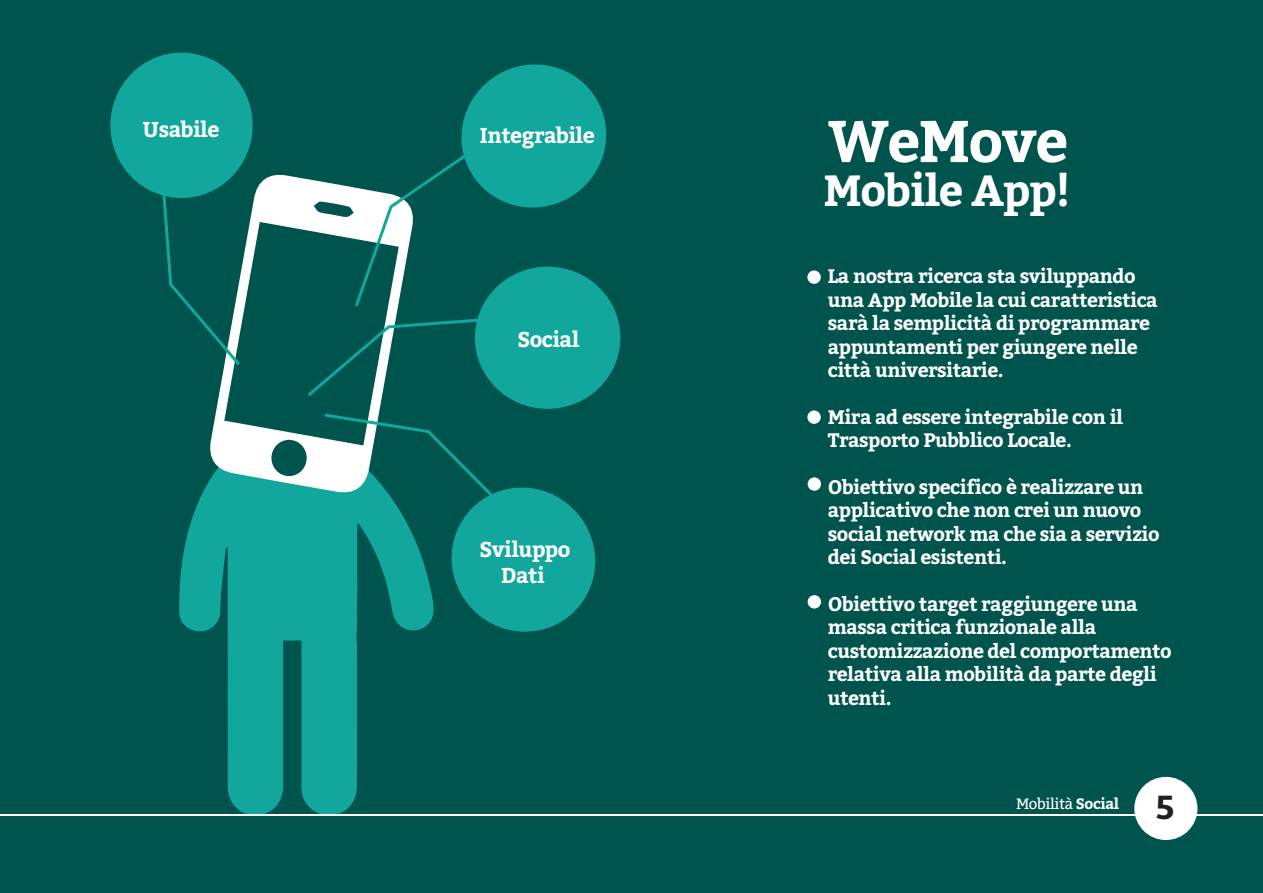
<style>
.page{position:relative;width:1263px;height:893px;background:#00544e}
.page>*{position:absolute;margin:0;border:0;box-sizing:border-box;transform-origin:0 0}
.t1{font:700 58.65px "Bitter";letter-spacing:-.025em;color:#fff}
.t2{font:700 43.5px "Bitter";letter-spacing:-.025em;color:#fff}
.t3{font:700 33px "Bitter";color:#231f20}
.t4{font:700 21.45px/25.7px "Bitter";letter-spacing:-.025em;color:#fff;text-align:center}
.t5{font:700 19.5px/23.4px "Bitter";letter-spacing:-.025em;color:#fff}
.t6{font:15px "Bitter";letter-spacing:-.025em;color:#fff}
.s1{font-weight:700}
</style>
<div class="page">
<svg style="left:179px;top:483px;width:178px;height:331px;fill:#12a79d"></svg>
<svg style="left:208px;top:174px;width:174px;height:321px"></svg>
<div style="left:110px;top:53px;width:143px;height:145px;background:#12a79d;border-radius:50%"></div>
<svg style="left:156px;top:162px;width:87px;height:206px"></svg>
<div style="left:475px;top:267px;width:145px;height:142px;background:#12a79d;border-radius:50%"></div>
<svg style="left:232px;top:412px;width:364px;height:237px"></svg>
<svg style="left:304px;top:64px;width:312px;height:335px"></svg>
<div style="left:807px;top:270px;width:14px;height:14px;background:#fff;border-radius:50%"></div>
<div style="left:807px;top:410px;width:14px;height:14px;background:#fff;border-radius:50%"></div>
<div style="left:808px;top:477px;width:13px;height:14px;background:#fff;border-radius:50%"></div>
<div style="left:808px;top:595px;width:13px;height:13px;background:#fff;border-radius:50%"></div>
<hr style="left:0;top:814px;width:1263px;height:2px;background:#fff">
<div style="left:1134px;top:777px;width:63px;height:63px;background:#fff;border-radius:50%"></div>
<p class="t4" style="left:143px;top:116px;width:78px">Usabile</p>
<p class="t4" style="left:480px;top:122px;width:116px">Integrabile</p>
<p class="t4" style="left:517px;top:327px;width:63px">Social</p>
<p class="t4" style="left:480px;top:537px;width:92px">Sviluppo<br>Dati</p>
<h1 class="t1" style="left:828px;top:106px;width:241px">WeMove</h1>
<h2 class="t2" style="left:823px;top:164px;width:249px">Mobile App!</h2>
<p class="t5" style="left:828px;top:265px;width:331px">La nostra ricerca sta sviluppando una App Mobile la cui caratteristica sarà la semplicità di programmare appuntamenti per giungere nelle città universitarie.</p>
<p class="t5" style="left:828px;top:405px;width:297px">Mira ad essere integrabile con il<br>Trasporto Pubblico Locale.</p>
<p class="t5" style="left:828px;top:476px;width:333px">Obiettivo specifico è realizzare un applicativo che non crei un nuovo social network ma che sia a servizio dei Social esistenti.</p>
<p class="t5" style="left:828px;top:593px;width:345px">Obiettivo target raggiungere una massa critica funzionale alla customizzazione del comportamento relativa alla mobilità da parte degli utenti.</p>
<p class="t6" style="left:1016px;top:795px;width:105px">Mobilità <span class="s1">Social</span></p>
<h3 class="t3" style="left:1156px;top:788px;width:20px">5</h3>
</div>
